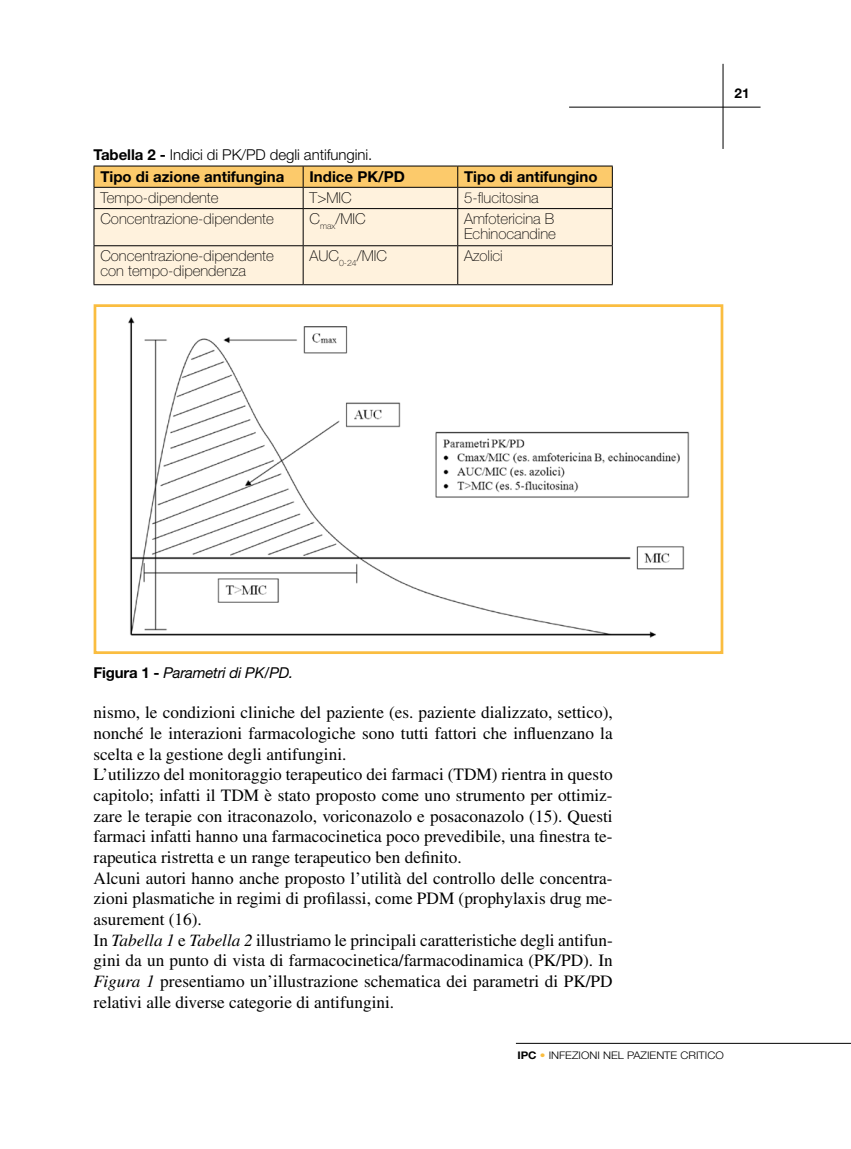
<style>
.page{position:relative;width:851px;height:1149px;background:#fff}
.page>*{position:absolute;margin:0;border:0;box-sizing:border-box;transform-origin:0 0}
.t1{font:17.25px/20.7px "Times LT Std";color:#000}
.t2{font:100 15px/15.8px "Helvetica Neue LT Std";color:#000}
.t3{font:700 15px/22.4px "Helvetica Neue LT Std";color:#000}
.t4{font:italic 15px "Helvetica Neue LT Std";letter-spacing:-.015em;color:#000}
.t5{font:700 13.5px "Helvetica Neue LT Std";color:#000}
.t6{font:300 10.5px "Helvetica Neue LT Std";color:#000;scale:1.08 1}
.s1{font-weight:300}
.s2{font-weight:700;font-style:normal}
.s3{font-style:italic}
.s4{font-weight:700}
.s5{color:#fabd40}
</style>
<div class="page">
<hr style="left:569px;top:107px;width:191px;height:1px;background:#000">
<hr style="left:722px;top:64px;width:1px;height:85px;background:#000">
<hr style="left:516px;top:1042px;width:334px;height:1px;background:#000">
<div style="left:95px;top:209px;width:517px;height:75px;background:#fff2dd"></div>
<svg style="left:94px;top:166px;width:519px;height:42px;background:#f2d49c"></svg>
<hr style="left:94px;top:208px;width:209px;height:1px;background:#000">
<hr style="left:94px;top:209px;width:1px;height:36px;background:#000">
<hr style="left:303px;top:208px;width:154px;height:1px;background:#000">
<hr style="left:303px;top:209px;width:1px;height:36px;background:#000">
<hr style="left:457px;top:208px;width:155px;height:1px;background:#000">
<hr style="left:457px;top:209px;width:1px;height:36px;background:#000">
<hr style="left:612px;top:209px;width:1px;height:36px;background:#000">
<hr style="left:94px;top:245px;width:209px;height:1px;background:#000">
<hr style="left:94px;top:246px;width:1px;height:38px;background:#000">
<hr style="left:303px;top:245px;width:154px;height:1px;background:#000">
<hr style="left:303px;top:246px;width:1px;height:38px;background:#000">
<hr style="left:457px;top:245px;width:155px;height:1px;background:#000">
<hr style="left:457px;top:246px;width:1px;height:38px;background:#000">
<hr style="left:612px;top:246px;width:1px;height:38px;background:#000">
<hr style="left:94px;top:284px;width:209px;height:1px;background:#000">
<hr style="left:303px;top:284px;width:154px;height:1px;background:#000">
<hr style="left:457px;top:284px;width:155px;height:1px;background:#000">
<img style="left:128px;top:317px;width:562px;height:321px">
<div style="left:94px;top:304px;width:629px;height:349px;border:3px solid #fabd40"></div>
<p class="t3" style="left:100px;top:143px;width:273px;text-indent:-7px">Tabella 2 - <span class="s1">Indici di PK/PD degli antifungini.<br></span>Tipo di azione antifungina</p>
<p class="t3" style="left:309px;top:165px;width:97px">Indice PK/PD</p>
<p class="t3" style="left:464px;top:165px;width:135px">Tipo di antifungino</p>
<p class="t2" style="left:100px;top:190px;width:120px">Tempo-dipendente</p>
<p class="t2" style="left:309px;top:190px;width:44px">T&gt;MIC</p>
<p class="t2" style="left:464px;top:190px;width:76px">5-flucitosina</p>
<p class="t2" style="left:100px;top:210px;width:175px">Concentrazione-dipendente</p>
<p class="t2" style="left:309px;top:210px;width:57px">C<sub>max</sub>/MIC</p>
<p class="t2" style="left:464px;top:210px;width:93px">Amfotericina B<br>Echinocandine</p>
<p class="t2" style="left:100px;top:247px;width:175px">Concentrazione-dipendente con tempo-dipendenza</p>
<p class="t2" style="left:309px;top:247px;width:79px">AUC<sub>0-24</sub>/MIC</p>
<p class="t2" style="left:464px;top:247px;width:40px">Azolici</p>
<p class="t5" style="left:734px;top:85px;width:17px">21</p>
<p class="t4" style="left:94px;top:663px;width:201px"><span class="s2">Figura 1 -</span> Parametri di PK/PD.</p>
<p class="t1" style="left:94px;top:701px;width:520px">nismo, le condizioni cliniche del paziente (es. paziente dializzato, settico), nonché le interazioni farmacologiche sono tutti fattori che influenzano la scelta e la gestione degli antifungini.<br>L’utilizzo del monitoraggio terapeutico dei farmaci (TDM) rientra in questo capitolo; infatti il TDM è stato proposto come uno strumento per ottimiz&shy;zare le terapie con itraconazolo, voriconazolo e posaconazolo (15). Questi farmaci infatti hanno una farmacocinetica poco prevedibile, una finestra te&shy;rapeutica ristretta e un range terapeutico ben definito.<br>Alcuni autori hanno anche proposto l’utilità del controllo delle concentra&shy;zioni plasmatiche in regimi di profilassi, come PDM (prophylaxis drug me&shy;asurement (16).<br>In <span class="s3">Tabella 1</span> e <span class="s3">Tabella 2</span> illustriamo le principali caratteristiche degli antifun&shy;gini da un punto di vista di farmacocinetica/farmacodinamica (PK/PD). In <span class="s3">Figura 1</span> presentiamo un’illustrazione schematica dei parametri di PK/PD relativi alle diverse categorie di antifungini.</p>
<p class="t6" style="left:517px;top:1048px;width:192px"><span class="s4">IPC</span> <span class="s5">•</span> INFEZIONI NEL PAZIENTE CRITICO</p>
</div>
